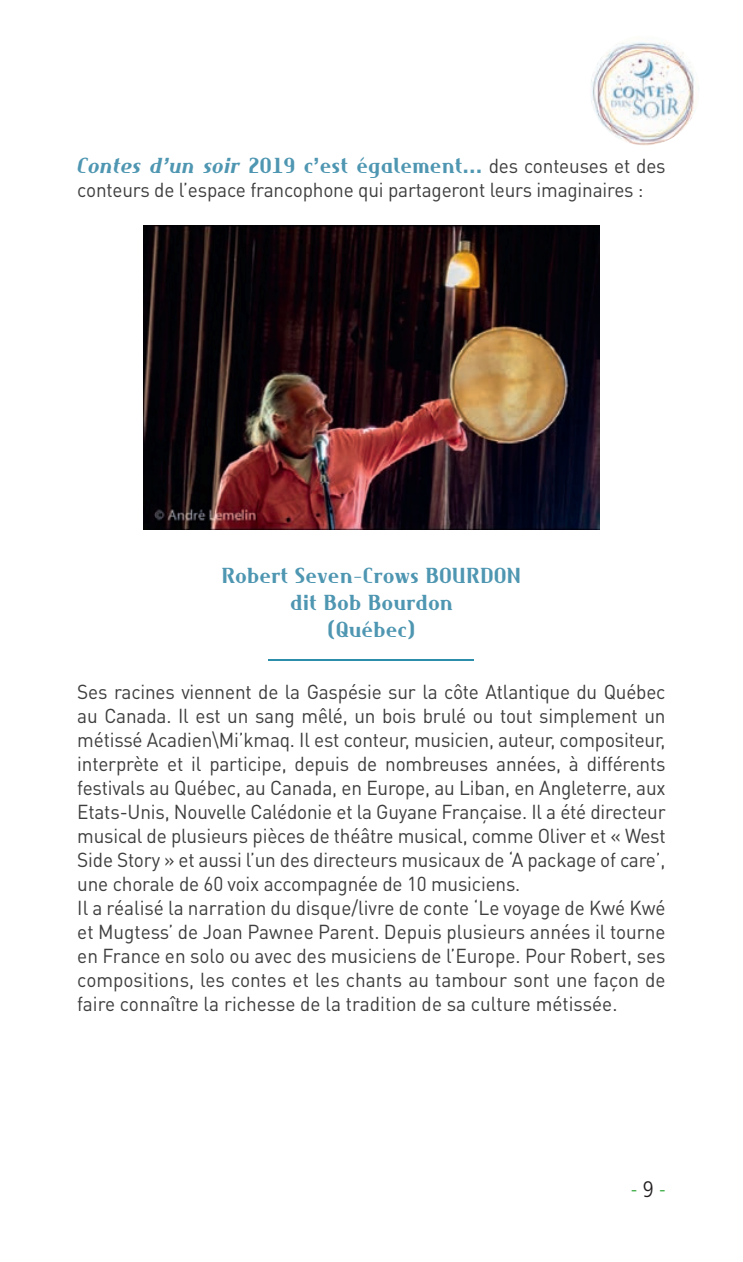
<style>
.page{position:relative;width:743px;height:1262px;background:#fff}
.page>*{position:absolute;margin:0;border:0;box-sizing:border-box;transform-origin:0 0}
.t1{font:700 22.5px/27px "Maverick";color:#4e96b1;text-align:center;scale:.95 1}
.t2{font:300 condensed 22.5px "Frutiger";color:#40ae49}
.t3{font:20px/24px "DINOT";letter-spacing:-.01em;color:#3e3e3f;scale:.95 1}
.s1{font-style:italic}
.s2{font-family:"DINOT";font-weight:400;font-size:20px;color:#3e3e3f}
.s3{color:#231f20}
</style>
<div class="page">
<img style="left:590px;top:36px;width:109px;height:109px;border-radius:55px">
<img style="left:143px;top:225px;width:456px;height:304px">
<hr style="left:269px;top:660px;width:205px;height:1px;background:#2c8eab">
<p class="t1" style="left:77px;top:152px;width:621px"><span class="s1">Contes d’un soir</span> 2019 c’est également... <span class="s2">des conteuses et des</span></p>
<p class="t3" style="left:77px;top:177px;width:597px">conteurs de l’espace francophone qui partageront leurs imaginaires :</p>
<p class="t1" style="left:222px;top:561px;width:317px">Robert Seven–Crows BOURDON dit Bob Bourdon<br>(Québec)</p>
<p class="t3" style="left:77px;top:679px;width:621px">Ses racines viennent de la Gaspésie sur la côte Atlantique du Québec au Canada. Il est un sang mêlé, un bois brulé ou tout simplement un métissé Acadien\Mi’kmaq. Il est conteur, musicien, auteur, compositeur, interprète et il participe, depuis de nombreuses années, à différents festivals au Québec, au Canada, en Europe, au Liban, en Angleterre, aux Etats-Unis, Nouvelle Calédonie et la Guyane Française. Il a été directeur musical de plusieurs pièces de théâtre musical, comme Oliver et « West Side Story » et aussi l’un des directeurs musicaux de ‘A package of care’, une chorale de 60 voix accompagnée de 10 musiciens.<br>Il a réalisé la narration du disque/livre de conte ‘Le voyage de Kwé Kwé et Mugtess’ de Joan Pawnee Parent. Depuis plusieurs années il tourne en France en solo ou avec des musiciens de l’Europe. Pour Robert, ses compositions, les contes et les chants au tambour sont une façon de faire connaître la richesse de la tradition de sa culture métissée.</p>
<p class="t2" style="left:631px;top:1176px;width:36px">- <span class="s3">9</span> -</p>
</div>
